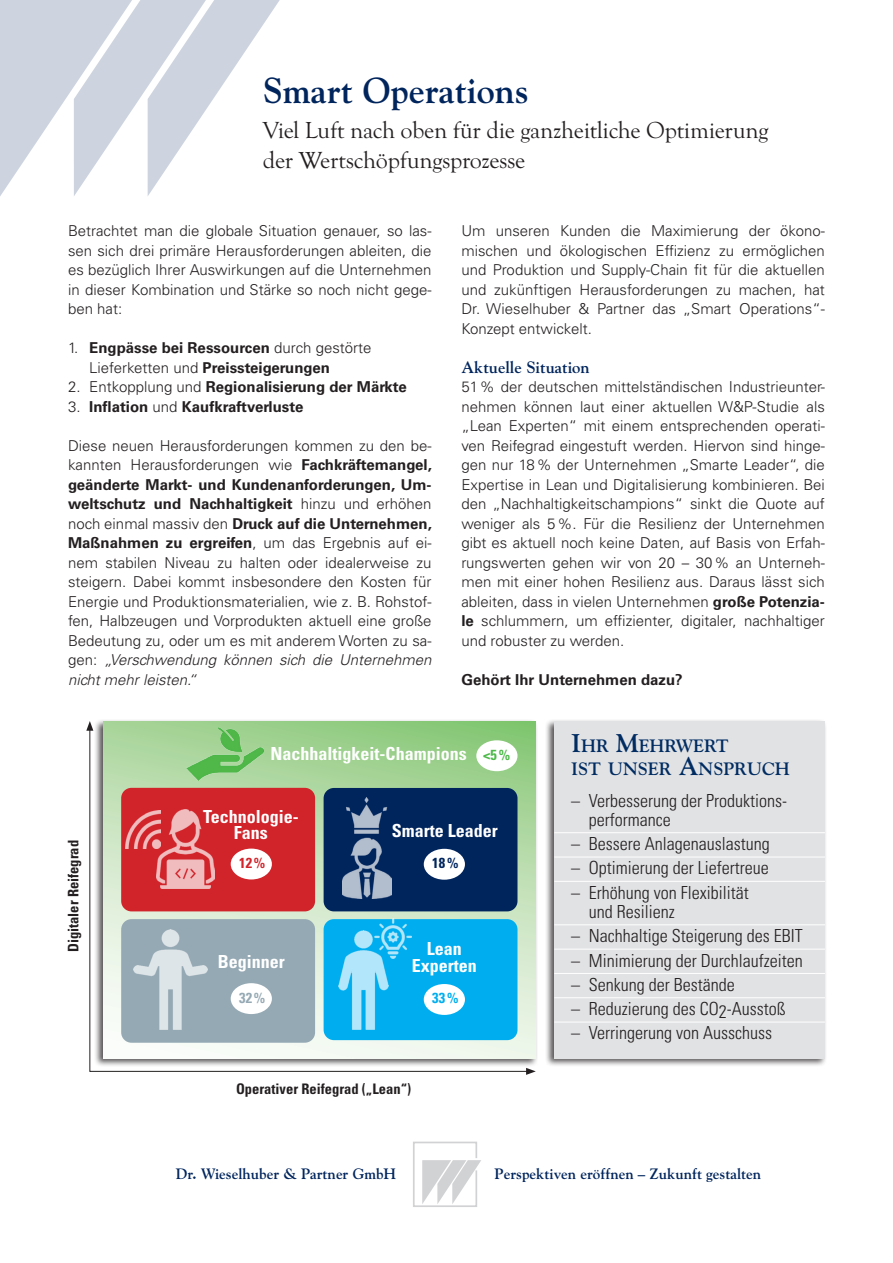
<style>
.page{position:relative;width:893px;height:1263px;background:#fff}
.page>*{position:absolute;margin:0;border:0;box-sizing:border-box;transform-origin:0 0}
.t1{font:700 36px "Goudy Std";color:#00255d}
.t2{font:24px/30px "Goudy Old Sty";letter-spacing:-.01em;color:#231f20}
.t3{font:300 condensed 18px/19.2px "Univers LT Pro";color:#231f20}
.t4{font:700 condensed 18px/16.4px "Univers LT Pro";color:#fff;text-align:center}
.t5{font:700 17.85px/22.5px "Goudy Std";color:#002c62}
.t6{font:700 16.5px "Goudy Std";color:#00255d}
.t7{font:300 15px/19.5px "Univers LT Pro 45";color:#231f20;text-align:justify}
.t8{font:700 15px/19.5px "Univers LT Pro 65";color:#231f20}
.t9{font:700 15px "Goudy Std";color:#00255d}
.t10{font:700 condensed 14.55px "Univers LT Pro";color:#231f20}
.t11{font:700 condensed 14.55px "Univers LT Pro";color:#d1232a}
.t12{font:700 condensed 14.55px "Univers LT Pro";color:#00255d}
.t13{font:700 condensed 14.55px "Univers LT Pro";color:#95a9b4}
.t14{font:700 condensed 14.55px "Univers LT Pro";color:#00aeef}
.s1{font-family:"Univers LT Pro 45";font-weight:300}
.s2{font-family:"Univers LT Pro 65";font-weight:700}
.s3{font-style:italic}
.s4{font-size:14.55px;color:#4cb848}
.s5{font-size:25.5px}
</style>
<div class="page">
<svg style="left:413px;top:1141px;width:68px;height:66px"></svg>
<svg style="left:0;top:0;width:280px;height:196px"></svg>
<svg style="left:103px;top:721px;width:433px;height:337px;background:#a7d59a"></svg>
<div style="left:545px;top:719px;width:282px;height:348px;background:#231f20;opacity:.75"></div>
<div style="left:554px;top:721px;width:271px;height:337px;background:#e1e2e4"></div>
<svg style="left:89px;top:727px;width:440px;height:345px;background:#86989d"></svg>
<svg style="left:86px;top:721px;width:7px;height:10px"></svg>
<svg style="left:526px;top:1068px;width:10px;height:7px"></svg>
<div style="left:476px;top:740px;width:41px;height:31px;background:#fff;border-radius:50%"></div>
<div style="left:231px;top:848px;width:41px;height:31px;background:#fff;border-radius:50%"></div>
<div style="left:424px;top:849px;width:41px;height:31px;background:#fff;border-radius:50%"></div>
<div style="left:231px;top:983px;width:41px;height:31px;background:#fff;border-radius:50%"></div>
<div style="left:424px;top:984px;width:41px;height:31px;background:#fff;border-radius:50%"></div>
<img style="left:156px;top:809px;width:59px;height:80px">
<img style="left:125px;top:810px;width:36px;height:38px">
<img style="left:134px;top:930px;width:74px;height:99px">
<img style="left:339px;top:930px;width:49px;height:100px">
<img style="left:375px;top:918px;width:36px;height:40px">
<img style="left:342px;top:798px;width:49px;height:100px">
<img style="left:186px;top:747px;width:77px;height:33px">
<img style="left:219px;top:727px;width:23px;height:24px">
<hr style="left:554px;top:832px;width:271px;height:1px;background:#fff">
<hr style="left:554px;top:857px;width:271px;height:1px;background:#fff">
<hr style="left:554px;top:881px;width:271px;height:1px;background:#fff">
<hr style="left:554px;top:924px;width:271px;height:1px;background:#fff">
<hr style="left:554px;top:949px;width:271px;height:1px;background:#fff">
<hr style="left:554px;top:973px;width:271px;height:1px;background:#fff">
<hr style="left:554px;top:997px;width:271px;height:1px;background:#fff">
<hr style="left:554px;top:1022px;width:271px;height:1px;background:#fff">
<h1 class="t1" style="left:263px;top:69px;width:268px">Smart Operations</h1>
<h2 class="t2" style="left:263px;top:115px;width:507px">Viel Luft nach oben für die ganzheitliche Optimierung der Wertschöpfungsprozesse</h2>
<p class="t7" style="left:68px;top:221px;width:365px">Betrachtet man die globale Situation genauer, so las&shy;sen sich drei primäre Herausforderungen ableiten, die es bezüglich Ihrer Auswirkungen auf die Unternehmen in dieser Kombination und Stärke so noch nicht gege&shy;ben hat:</p>
<p class="t8" style="left:89px;top:337px;width:284px;text-indent:-21px"><span class="s1">1.</span> Engpässe bei Ressourcen <span class="s1">durch gestörte<br>Lieferketten und</span> Preissteigerungen</p>
<p class="t8" style="left:68px;top:376px;width:340px"><span class="s1">2. Entkopplung und</span> Regionalisierung der Märkte</p>
<p class="t8" style="left:68px;top:396px;width:237px"><span class="s1">3.</span> Inflation <span class="s1">und</span> Kaufkraftverluste</p>
<p class="t7" style="left:68px;top:435px;width:365px">Diese neuen Herausforderungen kommen zu den be&shy;kannten Herausforderungen wie <span class="s2">Fachkräftemangel,</span></p>
<p class="t8" style="left:68px;top:474px;width:365px;text-align:justify">geänderte Markt- und Kundenanforderungen, Um&shy;weltschutz und Nachhaltigkeit <span class="s1">hinzu und erhöhen noch einmal massiv den</span> Druck auf die Unternehmen, Maßnahmen zu ergreifen<span class="s1">, um das Ergebnis auf ei-</span></p>
<p class="t7" style="left:68px;top:552px;width:365px">nem stabilen Niveau zu halten oder idealerweise zu steigern. Dabei kommt insbesondere den Kosten für Energie und Produktionsmaterialien, wie z. B. Rohstof&shy;fen, Halbzeugen und Vorprodukten aktuell eine große Bedeutung zu, oder um es mit anderem Worten zu sa&shy;gen: <span class="s3">„Verschwendung können sich die Unternehmen nicht mehr leisten.“</span></p>
<p class="t7" style="left:461px;top:221px;width:365px">Um unseren Kunden die Maximierung der ökono&shy;mischen und ökologischen Effizienz zu ermöglichen und Produktion und Supply-Chain fit für die aktuellen und zukünftigen Herausforderungen zu machen, hat Dr. Wieselhuber &amp; Partner das „Smart Operations“- Konzept entwickelt.</p>
<p class="t6" style="left:461px;top:357px;width:130px">Aktuelle Situation</p>
<p class="t7" style="left:461px;top:377px;width:365px">51% der deutschen mittelständischen Industrieunter&shy;nehmen können laut einer aktuellen W&amp;P-Studie als „Lean Experten“ mit einem entsprechenden operati&shy;ven Reifegrad eingestuft werden. Hiervon sind hinge&shy;gen nur 18% der Unternehmen „Smarte Leader“, die Expertise in Lean und Digitalisierung kombinieren. Bei den „Nachhaltigkeitschampions“ sinkt die Quote auf weniger als 5%. Für die Resilienz der Unternehmen gibt es aktuell noch keine Daten, auf Basis von Erfah&shy;rungswerten gehen wir von 20 – 30% an Unterneh&shy;men mit einer hohen Resilienz aus. Daraus lässt sich ableiten, dass in vielen Unternehmen <span class="s2">große Potenzia&shy;le</span> schlummern, um effizienter, digitaler, nachhaltiger und robuster zu werden.</p>
<p class="t8" style="left:461px;top:669px;width:223px">Gehört Ihr Unternehmen dazu?</p>
<p class="t10" style="left:64px;top:952px;width:114px;rotate:-90deg">Digitaler Reifegrad</p>
<p class="t4" style="left:271px;top:745px;width:241px">Nachhaltigkeit-Champions <span class="s4">&lt;5%</span></p>
<p class="t4" style="left:203px;top:808px;width:97px">Technologie-<br>Fans</p>
<p class="t4" style="left:392px;top:822px;width:107px">Smarte Leader</p>
<p class="t11" style="left:239px;top:854px;width:28px">12%</p>
<p class="t12" style="left:432px;top:854px;width:28px">18%</p>
<p class="t4" style="left:218px;top:953px;width:68px">Beginner</p>
<p class="t4" style="left:412px;top:940px;width:66px">Lean<br>Experten</p>
<p class="t13" style="left:239px;top:988px;width:28px">32%</p>
<p class="t14" style="left:432px;top:989px;width:28px">33%</p>
<p class="t10" style="left:236px;top:1080px;width:177px">Operativer Reifegrad („Lean“)</p>
<p class="t5" style="left:571px;top:735px;width:220px"><span class="s5">I</span>HR <span class="s5">M</span>EHRWERT<br>IST UNSER <span class="s5">A</span>NSPRUCH</p>
<p class="t3" style="left:589px;top:790px;width:200px;text-indent:-17px">– Verbesserung der Produktions&shy;performance</p>
<p class="t3" style="left:571px;top:833px;width:200px">– Bessere Anlagenauslastung</p>
<p class="t3" style="left:571px;top:857px;width:199px">– Optimierung der Liefertreue</p>
<p class="t3" style="left:589px;top:882px;width:161px;text-indent:-17px">– Erhöhung von Flexibilität und Resilienz</p>
<p class="t3" style="left:571px;top:925px;width:233px">– Nachhaltige Steigerung des EBIT</p>
<p class="t3" style="left:571px;top:949px;width:233px">– Minimierung der Durchlaufzeiten</p>
<p class="t3" style="left:571px;top:974px;width:165px">– Senkung der Bestände</p>
<p class="t3" style="left:571px;top:998px;width:216px">– Reduzierung des CO2-Ausstoß</p>
<p class="t3" style="left:571px;top:1022px;width:202px">– Verringerung von Ausschuss</p>
<p class="t9" style="left:176px;top:1165px;width:222px">Dr. Wieselhuber &amp; Partner GmbH</p>
<p class="t9" style="left:495px;top:1165px;width:268px">Perspektiven eröffnen – Zukunft gestalten</p>
</div>
